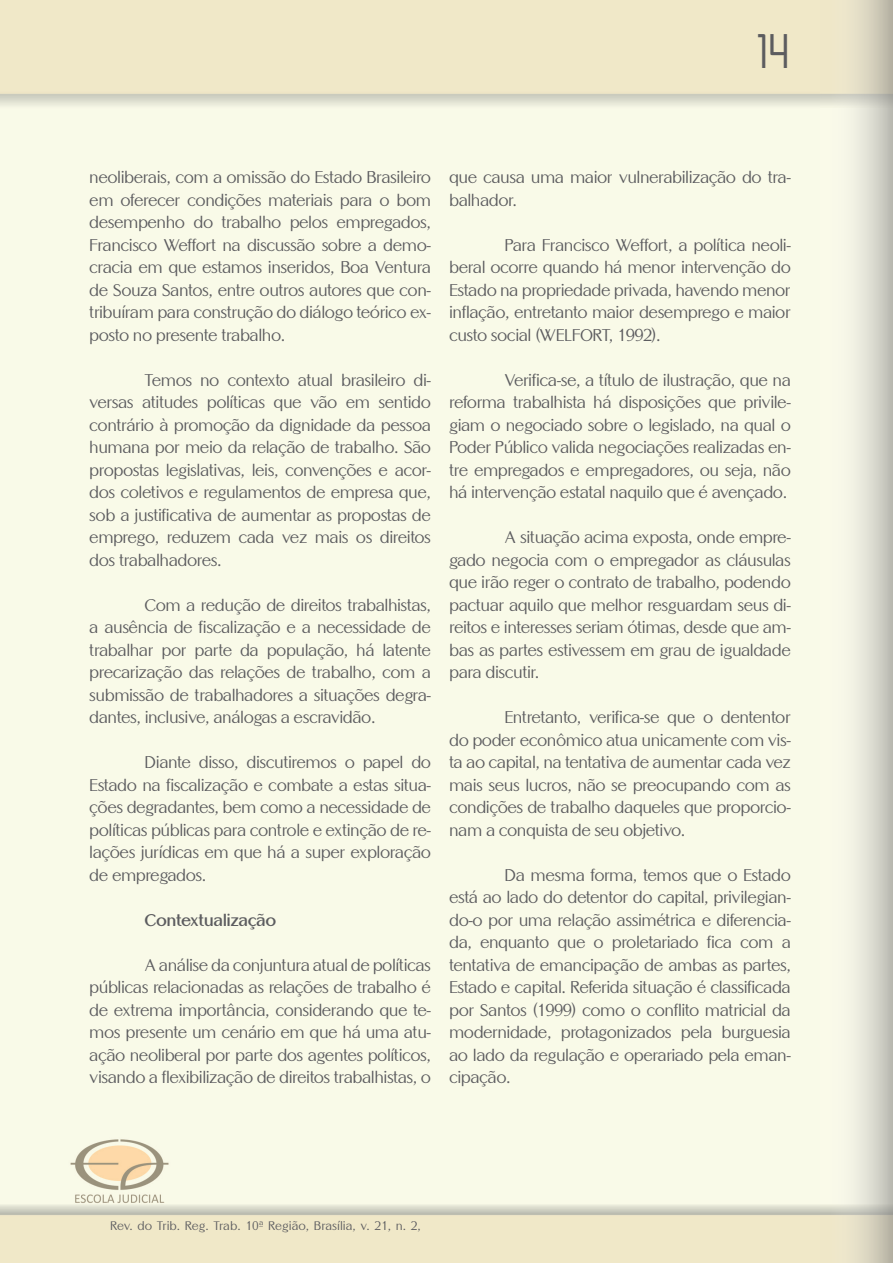
<style>
.page{position:relative;width:893px;height:1263px;background:#fff}
.page>*{position:absolute;margin:0;border:0;box-sizing:border-box;transform-origin:0 0}
.t1{font:49.5px "Zag";color:#5c5c5f}
.TEXTO_GERAL{font:16.5px/22.5px "Altrincham";letter-spacing:-.03em;color:#5c5c5f;text-align:justify}
.TEXTO_GERAL-2{font:700 16.5px "Altrincham";letter-spacing:-.03em;color:#5c5c5f}
.t2{font:12px "Altrincham";color:#5c5c5f}
</style>
<div class="page">
<p class="t1" style="left:760px;top:24px;width:34px">14</p>
<p class="TEXTO_GERAL" style="left:89px;top:166px;width:343px">neoliberais, com a omissão do Estado Brasileiro em oferecer condições materiais para o bom desempenho do trabalho pelos empregados, Francisco Weffort na discussão sobre a demo&shy;cracia em que estamos inseridos, Boa Ventura de Souza Santos, entre outros autores que con&shy;tribuíram para construção do diálogo teórico ex&shy;posto no presente trabalho.</p>
<p class="TEXTO_GERAL" style="left:89px;top:369px;width:343px;text-indent:55px">Temos no contexto atual brasileiro di&shy;versas atitudes políticas que vão em sentido contrário à promoção da dignidade da pessoa humana por meio da relação de trabalho. São propostas legislativas, leis, convenções e acor&shy;dos coletivos e regulamentos de empresa que, sob a justificativa de aumentar as propostas de emprego, reduzem cada vez mais os direitos dos trabalhadores.</p>
<p class="TEXTO_GERAL" style="left:89px;top:594px;width:343px;text-indent:55px">Com a redução de direitos trabalhistas, a ausência de fiscalização e a necessidade de trabalhar por parte da população, há latente precarização das relações de trabalho, com a submissão de trabalhadores a situações degra&shy;dantes, inclusive, análogas a escravidão.</p>
<p class="TEXTO_GERAL" style="left:89px;top:751px;width:343px;text-indent:55px">Diante disso, discutiremos o papel do Estado na fiscalização e combate a estas situa&shy;ções degradantes, bem como a necessidade de políticas públicas para controle e extinção de re&shy;lações jurídicas em que há a super exploração de empregados.</p>
<p class="TEXTO_GERAL-2" style="left:145px;top:910px;width:133px">Contextualização</p>
<p class="TEXTO_GERAL" style="left:89px;top:954px;width:343px;text-indent:55px">A análise da conjuntura atual de políticas públicas relacionadas as relações de trabalho é de extrema importância, considerando que te&shy;mos presente um cenário em que há uma atu&shy;ação neoliberal por parte dos agentes políticos, visando a flexibilização de direitos trabalhistas, o</p>
<p class="TEXTO_GERAL" style="left:449px;top:166px;width:343px">que causa uma maior vulnerabilização do tra&shy;balhador.</p>
<p class="TEXTO_GERAL" style="left:449px;top:234px;width:343px;text-indent:55px">Para Francisco Weffort, a política neoli&shy;beral ocorre quando há menor intervenção do Estado na propriedade privada, havendo menor inflação, entretanto maior desemprego e maior custo social (WELFORT, 1992).</p>
<p class="TEXTO_GERAL" style="left:449px;top:369px;width:343px;text-indent:55px">Verifica-se, a título de ilustração, que na reforma trabalhista há disposições que privile&shy;giam o negociado sobre o legislado, na qual o Poder Público valida negociações realizadas en&shy;tre empregados e empregadores, ou seja, não há intervenção estatal naquilo que é avençado.</p>
<p class="TEXTO_GERAL" style="left:449px;top:526px;width:343px;text-indent:55px">A situação acima exposta, onde empre&shy;gado negocia com o empregador as cláusulas que irão reger o contrato de trabalho, podendo pactuar aquilo que melhor resguardam seus di&shy;reitos e interesses seriam ótimas, desde que am&shy;bas as partes estivessem em grau de igualdade para discutir.</p>
<p class="TEXTO_GERAL" style="left:449px;top:706px;width:343px;text-indent:55px">Entretanto, verifica-se que o dententor do poder econômico atua unicamente com vis&shy;ta ao capital, na tentativa de aumentar cada vez mais seus lucros, não se preocupando com as condições de trabalho daqueles que proporcio&shy;nam a conquista de seu objetivo.</p>
<p class="TEXTO_GERAL" style="left:449px;top:864px;width:343px;text-indent:55px">Da mesma forma, temos que o Estado está ao lado do detentor do capital, privilegian&shy;do-o por uma relação assimétrica e diferencia&shy;da, enquanto que o proletariado fica com a tentativa de emancipação de ambas as partes, Estado e capital. Referida situação é classificada por Santos (1999) como o conflito matricial da modernidade, protagonizados pela burguesia ao lado da regulação e operariado pela eman&shy;cipação.</p>
<p class="t2" style="left:110px;top:1219px;width:312px">Rev. do Trib. Reg. Trab. 10ª Região, Brasília, v. 21, n. 2,</p>
</div>
